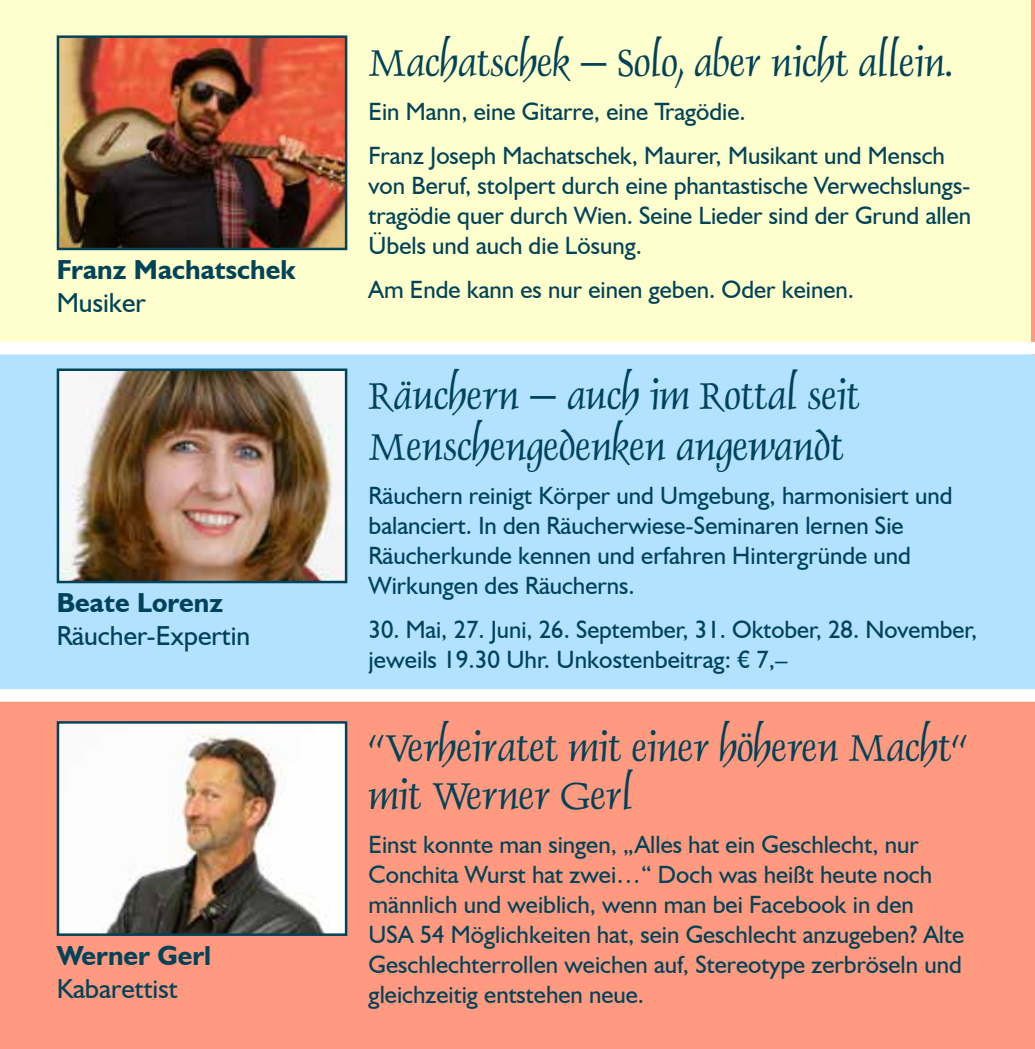
<style>
.page{position:relative;width:1035px;height:1049px;background:#fff}
.page>*{position:absolute;margin:0;border:0;box-sizing:border-box;transform-origin:0 0}
.t1{font:42.5px/51px "Dauphin";color:#004358}
.t2{font:700 27.5px "Humanist 521 BT";color:#004358}
.t3{font:27.5px "Humanist 521 BT";color:#004358}
.t4{font:25px/30px "Humanist 521 BT";color:#004358}
</style>
<div class="page">
<div style="left:0;top:0;width:1035px;height:354px;background:#ffffce"></div>
<div style="left:0;top:354px;width:1035px;height:348px;background:#b2e2ff"></div>
<div style="left:0;top:702px;width:1035px;height:347px;background:#ff9a80"></div>
<hr style="left:1031px;top:0;width:4px;height:354px;background:#ff9a80">
<div style="left:0;top:342px;width:1035px;height:12px;background:#fff"></div>
<div style="left:0;top:689px;width:1035px;height:13px;background:#fff"></div>
<img style="left:60px;top:371px;width:284px;height:209px">
<div style="left:57px;top:368px;width:290px;height:215px;border:2px solid #004358"></div>
<img style="left:60px;top:38px;width:284px;height:209px">
<div style="left:57px;top:35px;width:290px;height:215px;border:2px solid #004358"></div>
<img style="left:60px;top:724px;width:284px;height:209px">
<div style="left:57px;top:721px;width:290px;height:215px;border:2px solid #004358"></div>
<p class="t2" style="left:57px;top:253px;width:240px">Franz Machatschek</p>
<p class="t3" style="left:57px;top:286px;width:91px">Musiker</p>
<p class="t2" style="left:57px;top:586px;width:168px">Beate Lorenz</p>
<p class="t3" style="left:57px;top:619px;width:195px">Räucher-Expertin</p>
<p class="t2" style="left:57px;top:938px;width:156px">Werner Gerl</p>
<p class="t3" style="left:57px;top:972px;width:122px">Kabarettist</p>
<h1 class="t1" style="left:369px;top:36px;width:585px">Machatschek – Solo, aber nicht allein.</h1>
<p class="t4" style="left:369px;top:89px;width:578px;line-height:44.2px">Ein Mann, eine Gitarre, eine Tragödie.<br>Franz Joseph Machatschek, Maurer, Musikant und Mensch</p>
<p class="t4" style="left:369px;top:170px;width:604px;text-align:justify">von Beruf, stolpert durch eine phantastische Verwechslungs&shy;tragödie quer durch Wien. Seine Lieder sind der Grund allen Übels und auch die Lösung.</p>
<p class="t4" style="left:369px;top:274px;width:487px">Am Ende kann es nur einen geben. Oder keinen.</p>
<h1 class="t1" style="left:369px;top:369px;width:493px">Räuchern – auch im Rottal seit<br>Menschengedenken angewandt</h1>
<p class="t4" style="left:369px;top:480px;width:585px">Räuchern reinigt Körper und Umgebung, harmonisiert und balanciert. In den Räucherwiese-Seminaren lernen Sie Räucherkunde kennen und erfahren Hintergründe und Wirkungen des Räucherns.</p>
<p class="t4" style="left:368px;top:614px;width:610px">30. Mai, 27. Juni, 26. September, 31. Oktober, 28. November, jeweils 19.30 Uhr. Unkostenbeitrag: € 7,–</p>
<h1 class="t1" style="left:369px;top:724px;width:601px;line-height:47.5px">“Verheiratet mit einer höheren Macht“ mit Werner Gerl</h1>
<p class="t4" style="left:369px;top:829px;width:597px">Einst konnte man singen, „Alles hat ein Geschlecht, nur Conchita Wurst hat zwei…“ Doch was heißt heute noch männlich und weiblich, wenn man bei Facebook in den USA 54 Möglichkeiten hat, sein Geschlecht anzugeben? Alte Geschlechterrollen weichen auf, Stereotype zerbröseln und gleichzeitig entstehen neue.</p>
</div>
